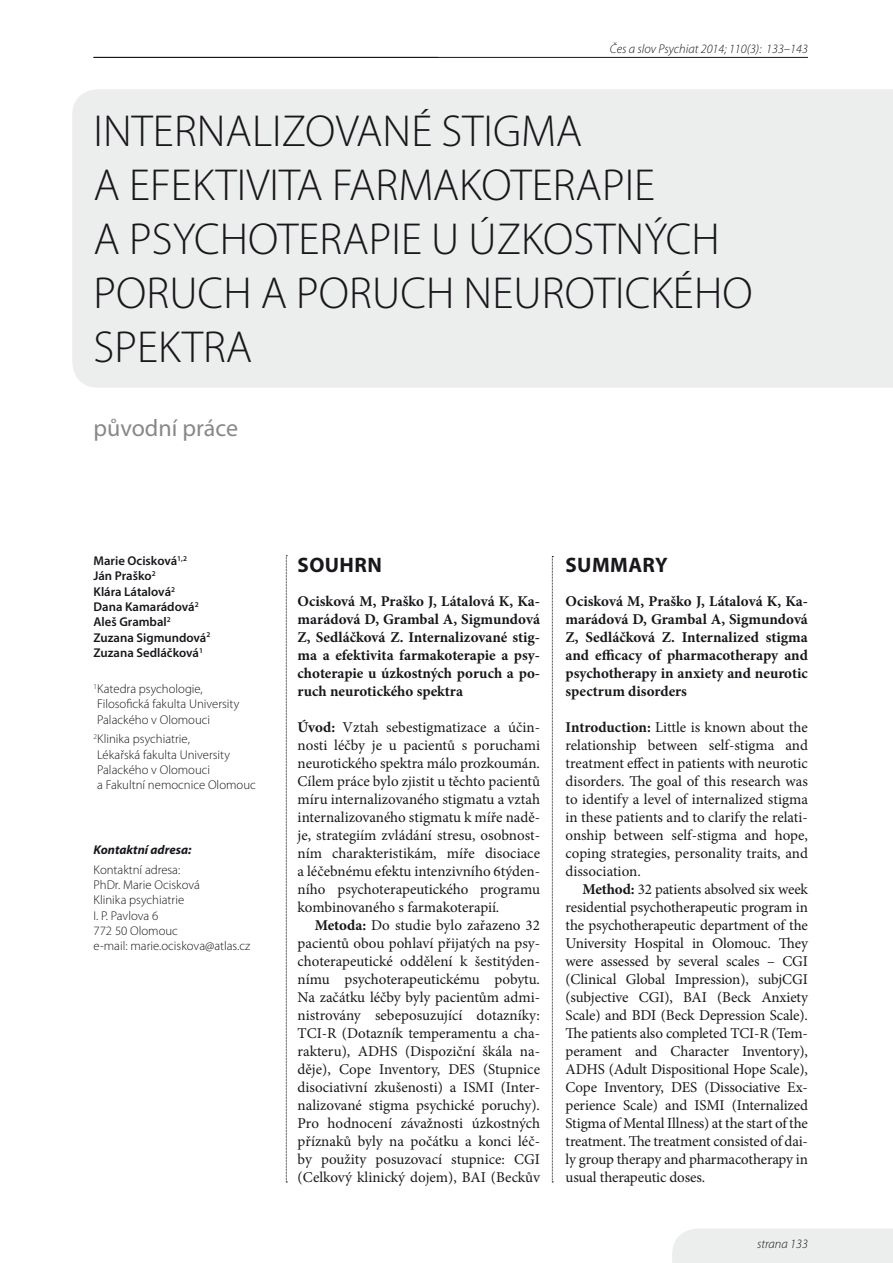
<style>
.page{position:relative;width:893px;height:1263px;background:#fff}
.page>*{position:absolute;margin:0;border:0;box-sizing:border-box;transform-origin:0 0}
.t1{font:300 45px/54px "Myriad Pro";color:#1a171c}
.t2{font:24px "Myriad Pro";color:#87888a}
.t3{font:700 21px "Myriad Pro";letter-spacing:.02em;color:#1a171c}
.t4{font:15px/18px "Minion Pro";letter-spacing:-.005em;color:#1a171c;text-align:justify}
.t5{font:700 15px/18px "Minion Pro";color:#1a171c;text-align:justify}
.t6{font:300 12.75px/15.3px "Myriad Pro";color:#1a171c}
.t7{font:600 12.75px/15.3px "Myriad Pro";color:#1a171c}
.t8{font:italic 300 12.75px "Myriad Pro";color:#1a171c}
.t9{font:italic 700 12.75px "Myriad Pro";color:#1a171c}
.s1{font-weight:700}
</style>
<div class="page">
<hr style="left:94px;top:57px;width:714px;height:1px;background:#1a171c">
<div style="left:672px;top:1228px;width:221px;height:35px;background:#eceded"></div>
<div style="left:72px;top:89px;width:821px;height:299px;background:#eceded"></div>
<svg style="left:286px;top:555px;width:1px;height:628px"></svg>
<svg style="left:552px;top:556px;width:1px;height:627px"></svg>
<p class="t8" style="left:610px;top:42px;width:199px">Čes a slov Psychiat 2014; 110(3): 133–143</p>
<h1 class="t1" style="left:94px;top:105px;width:654px">Internalizované stigma<br>a ef ektivita farmakoterapi e<br>a psychoterapi e u úzkostných poruch a poruch neu rotického spektra</h1>
<h2 class="t2" style="left:94px;top:413px;width:146px">původní práce</h2>
<p class="t7" style="left:94px;top:553px;width:118px">Marie Ocisková<sup>1,2<br></sup>Ján Praško<sup>2<br></sup>Klára Látalová<sup>2<br></sup>Dana Kamarádová<sup>2<br></sup>Aleš Grambal<sup>2<br></sup>Zuzana Sigmundová<sup>2<br></sup>Zuzana Sedláčková<sup>1</sup></p>
<p class="t6" style="left:94px;top:681px;width:147px"><sup>1</sup>Katedra psychologie,<br>Filosofická fakulta University<br>Palackého v Olomouci</p>
<p class="t6" style="left:94px;top:732px;width:164px"><sup>2</sup>Klinika psychiatrie,<br>Lékařská fakulta University<br>Palackého v Olomouci<br>a Fakultní nemocnice Olomouc</p>
<p class="t9" style="left:94px;top:841px;width:100px">Kontaktní adresa:</p>
<p class="t6" style="left:94px;top:862px;width:158px">Kontaktní adresa:<br>PhDr. Marie Ocisková<br>Klinika psychiatrie<br>I. P. Pavlova 6<br>772 50 Olomouc<br>e-mail: marie.ociskova@atlas.cz</p>
<h3 class="t3" style="left:298px;top:551px;width:86px">SOUHRN</h3>
<p class="t5" style="left:298px;top:592px;width:244px">Ocisková M, Praško J, Látalová K, Ka&shy;marádová D, Grambal A, Sigmundová Z, Sedláčková Z. Internalizované stig&shy;ma a efektivita farmakoterapie a psy&shy;choterapie u úzkostných poruch a po&shy;ruch neurotického spektra</p>
<p class="t4" style="left:298px;top:718px;width:244px"><span class="s1">Úvod:</span> Vztah sebestigmatizace a účin&shy;nosti léčby je u pacientů s poruchami neurotického spektra málo prozkoumán.<br>Cílem práce bylo zjistit u těchto pacientů míru internalizovaného stigmatu a vztah internalizovaného stigmatu k míře nadě&shy;je, strategiím zvládání stresu, osobnost&shy;ním charakteristikám, míře disociace a léčebnému efektu intenzivního 6týden&shy;ního psychoterapeutického programu kombinovaného s farmakoterapií.</p>
<p class="t4" style="left:298px;top:916px;width:244px;text-indent:17px"><span class="s1">Metoda:</span> Do studie bylo zařazeno 32 pacientů obou pohlaví přijatých na psy&shy;choterapeutické oddělení k šestitýden&shy;nímu psychoterapeutickému pobytu.<br>Na začátku léčby byly pacientům admi&shy;nistrovány sebeposuzující dotazníky:<br>TCI-R (Dotazník temperamentu a cha&shy;rakteru), ADHS (Dispoziční škála na&shy;děje), Cope Inventory, DES (Stupnice disociativní zkušenosti) a ISMI (Inter&shy;nalizované stigma psychické poruchy).<br>Pro hodnocení závažnosti úzkostných příznaků byly na počátku a konci léč&shy;by použity posuzovací stupnice: CGI (Celkový klinický dojem), BAI (Beckův</p>
<h3 class="t3" style="left:566px;top:551px;width:104px">SUMMARY</h3>
<p class="t5" style="left:566px;top:592px;width:244px">Ocisková M, Praško J, Látalová K, Ka&shy;marádová D, Grambal A, Sigmundová Z, Sedláčková Z. Internalized stigma and efficacy of pharmacotherapy and psychotherapy in anxiety and neurotic spectrum disorders</p>
<p class="t4" style="left:566px;top:718px;width:244px"><span class="s1">Introduction:</span> Little is known about the relationship between self-stigma and treatment effect in patients with neurotic disorders. The goal of this research was to identify a level of internalized stigma in these patients and to clarify the relati&shy;onship between self-stigma and hope, coping strategies, personality traits, and dissociation.</p>
<p class="t4" style="left:566px;top:880px;width:244px;text-indent:17px"><span class="s1">Method:</span> 32 patients absolved six week residential psychotherapeutic program in the psychotherapeutic department of the University Hospital in Olomouc. They were assessed by several scales – CGI (Clinical Global Impression), subjCGI (subjective CGI), BAI (Beck Anxiety Scale) and BDI (Beck Depression Scale).<br>The patients also completed TCI-R (Tem&shy;perament and Character Inventory), ADHS (Adult Dispositional Hope Scale), Cope Inventory, DES (Dissociative Ex&shy;perience Scale) and ISMI (Internalized Stigma of Mental Illness) at the start of the treatment. The treatment consisted of dai&shy;ly group therapy and pharmacotherapy in usual therapeutic doses.</p>
<p class="t8" style="left:757px;top:1237px;width:52px">strana 133</p>
</div>
